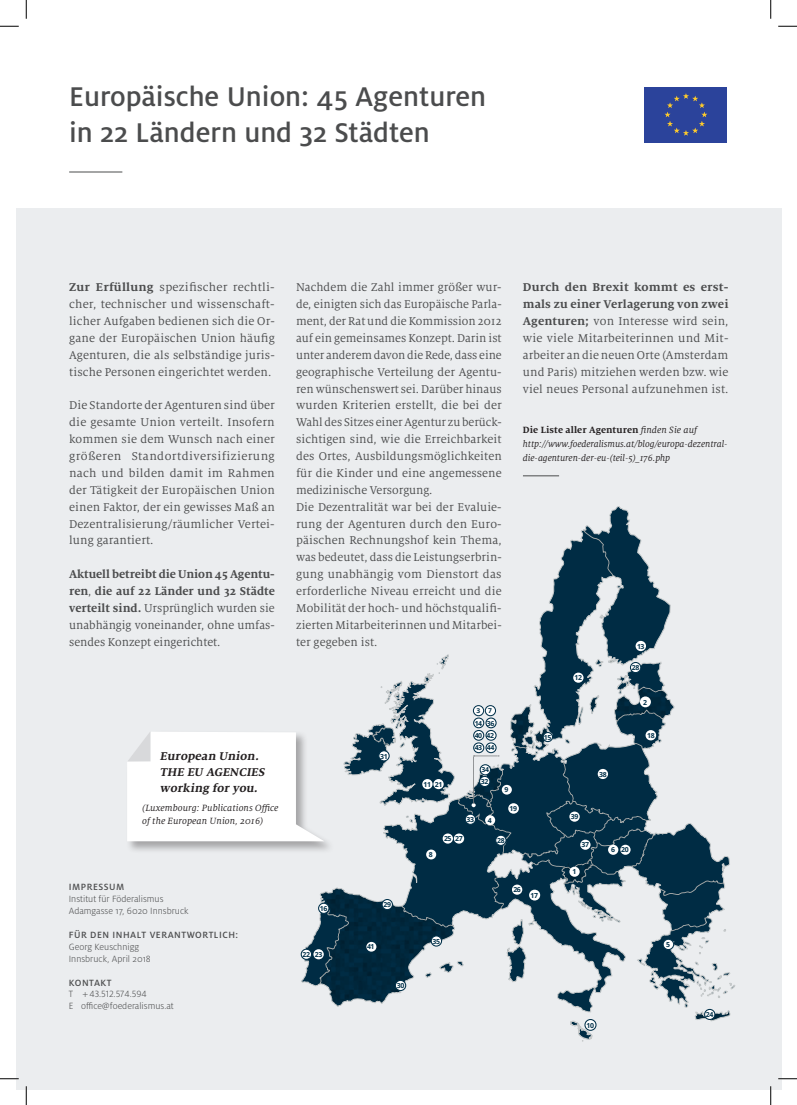
<style>
.page{position:relative;width:797px;height:1105px;background:#fff}
.page>*{position:absolute;margin:0;border:0;box-sizing:border-box;transform-origin:0 0}
.t1{font:500 30px/36px "Milo OT";color:#4b4c4d}
.t2{font:12.5px/16.9px "Milo Serif Pro";letter-spacing:.005em;color:#4b4c4d;text-align:justify}
.t3{font:italic 700 12.5px/16.2px "Milo Serif Pro";color:#231f20}
.t4{font:italic 10px/13.8px "Milo Serif Pro";letter-spacing:-.005em;color:#231f20}
.t5{font:300 10px/12px "Milo OT";color:#4b4c4d}
.t6{font:500 10px "Milo OT";letter-spacing:.05em;color:#4b4c4d}
.t7{font:700 6.88px/12.5px "Open Sans";letter-spacing:-.05em;color:#003049}
.t8{font:700 6.62px "Open Sans";color:#003049}
.s1{font-weight:700}
.s2{font-weight:700;font-style:normal}
</style>
<div class="page">
<div style="left:16px;top:208px;width:765px;height:881px;background:#ebedef"></div>
<hr style="left:69px;top:172px;width:53px;height:1px;background:#4b4c4d">
<hr style="left:523px;top:475px;width:36px;height:1px;background:#4b4c4d">
<svg style="left:127px;top:506px;width:608px;height:536px"></svg>
<div style="left:644px;top:87px;width:83px;height:55px;background:#2b439b"></div>
<svg style="left:664px;top:93px;width:43px;height:43px"></svg>
<svg style="left:0;top:25px;width:19px;height:2px"></svg>
<svg style="left:778px;top:25px;width:19px;height:2px"></svg>
<svg style="left:0;top:1078px;width:19px;height:1px"></svg>
<svg style="left:778px;top:1078px;width:19px;height:1px"></svg>
<svg style="left:25px;top:0;width:2px;height:19px"></svg>
<svg style="left:25px;top:1086px;width:2px;height:19px"></svg>
<svg style="left:770px;top:0;width:1px;height:19px"></svg>
<svg style="left:770px;top:1086px;width:1px;height:19px"></svg>
<h1 class="t1" style="left:69px;top:78px;width:418px">Europäische Union: 45 Agenturen in 22 Ländern und 32 Städten</h1>
<p class="t2" style="left:69px;top:279px;width:207px"><span class="s1">Zur Erfüllung</span> spezifischer rechtli&shy;cher, technischer und wissenschaft&shy;licher Aufgaben bedienen sich die Or&shy;gane der Europäischen Union häufig Agenturen, die als selbständige juris&shy;tische Personen eingerichtet werden.</p>
<p class="t2" style="left:69px;top:397px;width:207px">Die Standorte der Agenturen sind über die gesamte Union verteilt. Insofern kommen sie dem Wunsch nach einer größeren Standortdiversifizierung nach und bilden damit im Rahmen der Tätigkeit der Europäischen Union einen Faktor, der ein gewisses Maß an Dezentralisierung/räumlicher Vertei&shy;lung garantiert.</p>
<p class="t2" style="left:69px;top:566px;width:207px"><span class="s1">Aktuell betreibt die Union 45 Agentu&shy;ren</span>, <span class="s1">die auf 22 Länder und 32 Städte verteilt sind.</span> Ursprünglich wurden sie unabhängig voneinander, ohne umfas&shy;sendes Konzept eingerichtet.</p>
<p class="t3" style="left:160px;top:748px;width:108px">European Union.<br>THE EU AGENCIES working for you.</p>
<p class="t4" style="left:142px;top:802px;width:138px;line-height:12.5px">(Luxembourg: Publications Office of the European Union, 2016)</p>
<p class="t6" style="left:69px;top:881px;width:57px">IMPRESSUM</p>
<p class="t5" style="left:69px;top:893px;width:121px">Institut für Föderalismus<br>Adamgasse 17, 6020 Innsbruck</p>
<p class="t6" style="left:69px;top:929px;width:171px">FÜR DEN INHALT VERANTWORTLICH:</p>
<p class="t5" style="left:69px;top:941px;width:84px">Georg Keuschnigg<br>Innsbruck, April 2018</p>
<p class="t6" style="left:69px;top:977px;width:44px">KONTAKT</p>
<p class="t5" style="left:69px;top:988px;width:106px">T +43.512.574.594<br>E office@foederalismus.at</p>
<p class="t2" style="left:296px;top:279px;width:207px;text-align:left">Nachdem die Zahl immer größer wur&shy;de, einigten sich das Europäische Parla&shy;ment, der Rat und die Kommission 2012 auf ein gemeinsames Konzept. Darin ist unter anderem davon die Rede, dass eine geographische Verteilung der Agentu&shy;ren wünschenswert sei. Darüber hinaus wurden Kriterien erstellt, die bei der Wahl des Sitzes einer Agentur zu berück&shy;sichtigen sind, wie die Erreichbarkeit des Ortes, Ausbildungsmöglichkeiten für die Kinder und eine angemessene medizinische Versorgung.<br>Die Dezentralität war bei der Evaluie&shy;rung der Agenturen durch den Euro&shy;päischen Rechnungshof kein Thema, was bedeutet, dass die Leistungserbrin&shy;gung unabhängig vom Dienstort das erforderliche Niveau erreicht und die Mobilität der hoch- und höchstqualifi&shy;zierten Mitarbeiterinnen und Mitarbei&shy;ter gegeben ist.</p>
<p class="t2" style="left:523px;top:279px;width:207px"><span class="s1">Durch den Brexit kommt es erst&shy;mals zu einer Verlagerung von zwei Agenturen;</span> von Interesse wird sein, wie viele Mitarbeiterinnen und Mit&shy;arbeiter an die neuen Orte (Amsterdam und Paris) mitziehen werden bzw. wie viel neues Personal aufzunehmen ist.</p>
<p class="t4" style="left:523px;top:423px;width:206px"><span class="s2">Die Liste aller Agenturen</span> finden Sie auf http://www.foederalismus.at/blog/europa-dezentral&shy;die-agenturen-der-eu-(teil-5)_176.php</p>
<p class="t7" style="left:637px;top:640px;width:9px">13</p>
<p class="t7" style="left:320px;top:902px;width:9px">16</p>
<p class="t7" style="left:302px;top:948px;width:21px">22 23</p>
<p class="t7" style="left:380px;top:749px;width:9px">31</p>
<p class="t7" style="left:383px;top:898px;width:9px">29</p>
<p class="t7" style="left:367px;top:940px;width:9px">41</p>
<p class="t7" style="left:397px;top:979px;width:9px">30</p>
<p class="t8" style="left:476px;top:706px;width:17px">3 7</p>
<p class="t7" style="left:474px;top:717px;width:21px">14 36</p>
<p class="t7" style="left:474px;top:729px;width:21px">40 42<br>43 44</p>
<p class="t7" style="left:423px;top:778px;width:20px">11 21</p>
<p class="t7" style="left:481px;top:763px;width:9px">34</p>
<p class="t7" style="left:481px;top:775px;width:9px">32</p>
<p class="t7" style="left:466px;top:813px;width:9px">33</p>
<p class="t7" style="left:488px;top:814px;width:5px">4</p>
<p class="t7" style="left:504px;top:783px;width:5px">9</p>
<p class="t7" style="left:509px;top:802px;width:9px">19</p>
<p class="t7" style="left:429px;top:848px;width:5px">8</p>
<p class="t7" style="left:444px;top:832px;width:9px">25</p>
<p class="t7" style="left:455px;top:832px;width:9px">27</p>
<p class="t7" style="left:497px;top:834px;width:9px">28</p>
<p class="t7" style="left:544px;top:731px;width:9px">15</p>
<p class="t7" style="left:513px;top:883px;width:9px">26</p>
<p class="t7" style="left:530px;top:889px;width:9px">17</p>
<p class="t7" style="left:432px;top:935px;width:9px">35</p>
<p class="t7" style="left:574px;top:671px;width:9px">12</p>
<p class="t7" style="left:599px;top:768px;width:9px">38</p>
<p class="t7" style="left:632px;top:661px;width:9px">28</p>
<p class="t7" style="left:643px;top:696px;width:5px">2</p>
<p class="t7" style="left:647px;top:729px;width:9px">18</p>
<p class="t7" style="left:570px;top:810px;width:9px">39</p>
<p class="t7" style="left:581px;top:838px;width:9px">37</p>
<p class="t7" style="left:572px;top:865px;width:5px">1</p>
<p class="t7" style="left:621px;top:843px;width:9px">20</p>
<p class="t7" style="left:611px;top:843px;width:5px">6</p>
<p class="t7" style="left:666px;top:938px;width:5px">5</p>
<p class="t7" style="left:586px;top:1019px;width:9px">10</p>
<p class="t7" style="left:706px;top:1008px;width:9px">24</p>
</div>
